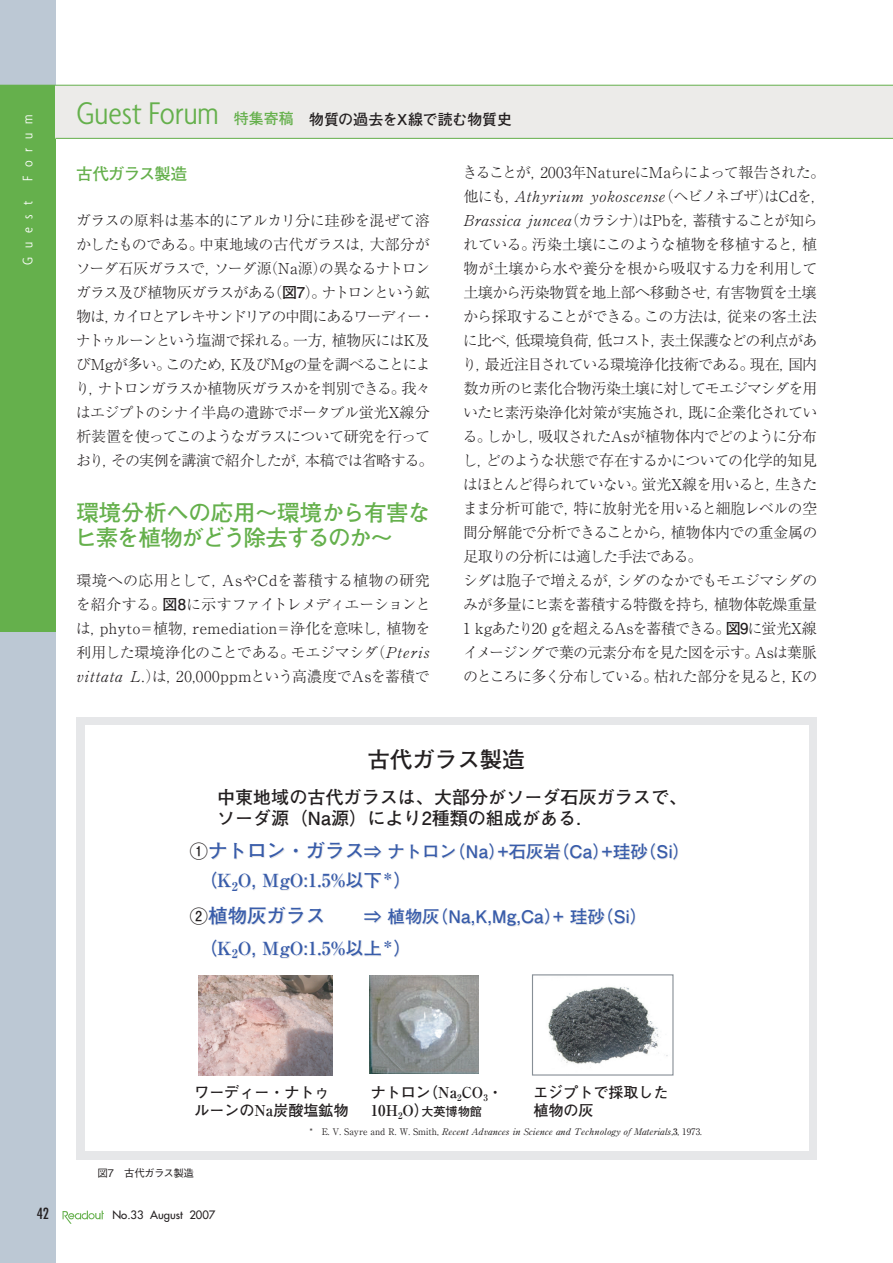
<style>
.page{position:relative;width:893px;height:1263px;background:#fff}
.page>*{position:absolute;margin:0;border:0;box-sizing:border-box;transform-origin:0 0}
.t1{font:300 condensed 33.9px "Agenda";color:#65b04c}
.t2{font:22.5px/25.5px "Futo Go B101 Pro Bold 90 pv RKSJ H";letter-spacing:-.045em;color:#65b04c}
.t3{font:22.5px "Futo Go B101 Pro Bold 90 pv RKSJ H";color:#231f20}
.t4{font:18px/21.8px "Futo Go B101 Pro Bold 90 pv RKSJ H";color:#231f20}
.t5{font:18px "Ryumin Pro Bold 90 pv RKSJ H";color:#385caa}
.t6{font:17.4px "Futo Go B101 Pro Bold 90 pv RKSJ H";color:#385caa}
.t7{font:16.5px "Futo Go B101 Pro Bold 90 pv RKSJ H";letter-spacing:-.045em;color:#65b04c}
.t8{font:15px/24px "Ryumin Pro Light 90 pv RKSJ H";letter-spacing:-.045em;color:#231f20}
.t9{font:15px/18px "Futo Go B101 Pro Bold 90 pv RKSJ H";color:#231f20}
.t10{font:300 condensed 15px "Agenda";letter-spacing:.58em;color:#fff}
.t11{font:condensed 15px "Futura";color:#231f20}
.t12{font:12.15px "Futo Go B101 Pro Bold 90 pv RKSJ H";color:#231f20}
.t13{font:11.25px "Futura";color:#231f20}
.t14{font:10.5px "Gothic BBB Pro Medium 90 pv RKSJ H";letter-spacing:-.06em;color:#231f20}
.t15{font:9px "Ryumin Pro Regular 90 pv RKSJ H";color:#231f20}
.s1{color:#65b04c}
.s2{font-family:"Futo Go B101 Pro Bold 90 pv RKSJ H"}
.s3{font-size:18px;color:#231f20}
.s4{font-size:19.5px}
.s5{font-family:"Ryumin Pro Bold 90 pv RKSJ H"}
.s6{font-family:"Ryumin Pro Bold 90 pv RKSJ H";font-size:15px}
.s7{font-size:15px}
</style>
<div class="page">
<div style="left:0;top:0;width:55px;height:1263px;background:#bcc8d4"></div>
<svg style="left:63px;top:1211px;width:41px;height:13px"></svg>
<div style="left:0;top:85px;width:55px;height:547px;background:#65b04c"></div>
<div style="left:55px;top:85px;width:837px;height:53px;background:#ecebe9"></div>
<hr style="left:0;top:85px;width:892px;height:1px;background:#65b04c">
<hr style="left:55px;top:138px;width:837px;height:1px;background:#65b04c">
<div style="left:77px;top:717px;width:739px;height:442px;background:#e6e7e9"></div>
<div style="left:85px;top:726px;width:723px;height:425px;background:#fff"></div>
<img style="left:198px;top:975px;width:135px;height:101px">
<img style="left:369px;top:975px;width:109px;height:98px">
<img style="left:548px;top:987px;width:120px;height:81px">
<div style="left:532px;top:974px;width:141px;height:102px;border:1px solid #878f96"></div>
<p class="t10" style="left:19px;top:181px;width:67px;rotate:-90deg">Forum</p>
<p class="t10" style="left:19px;top:265px;width:65px;rotate:-90deg">Guest</p>
<h1 class="t1" style="left:77px;top:94px;width:144px">Guest Forum</h1>
<p class="t9" style="left:234px;top:113px;width:280px"><span class="s1">特集寄稿</span> 物質の過去をX線で読む物質史</p>
<p class="t7" style="left:76px;top:167px;width:112px">古代ガラス製造</p>
<p class="t8" style="left:75px;top:211px;width:361px">ガラスの原料は基本的にアルカリ分に珪砂を混ぜて溶かしたものである。中東地域の古代ガラスは，大部分がソーダ石灰ガラスで，ソーダ源（Na源）の異なるナトロンガラス及び植物灰ガラスがある（<span class="s2">図7</span>）。ナトロンという鉱物は，カイロとアレキサンドリアの中間にあるワーディー・ナトゥルーンという塩湖で採れる。一方，植物灰にはK及びMgが多い。このため，K及びMgの量を調べることにより，ナトロンガラスか植物灰ガラスかを判別できる。我々はエジプトのシナイ半島の遺跡でポータブル蛍光X線分析装置を使ってこのようなガラスについて研究を行っており，その実例を講演で紹介したが，本稿では省略する。</p>
<h2 class="t2" style="left:75px;top:503px;width:357px">環境分析への応用～環境から有害なヒ素を植物がどう除去するのか～</h2>
<p class="t8" style="left:76px;top:571px;width:356px;text-align:justify">環境への応用として，AsやCdを蓄積する植物の研究を紹介する。<span class="s2">図8</span>に示すファイトレメディエーションとは，phyto＝植物，remediation＝浄化を意味し，植物を利用した環境浄化のことである。モエジマシダ（Pteris vittata L.）は，20,000ppmという高濃度でAsを蓄積で</p>
<p class="t8" style="left:462px;top:163px;width:365px">きることが，2003年NatureにMaらによって報告された。他にも，Athyrium yokoscense（ヘビノネゴザ）はCdを，<br>Brassica juncea（カラシナ）はPbを，蓄積することが知られている。汚染土壌にこのような植物を移植すると，植物が土壌から水や養分を根から吸収する力を利用して土壌から汚染物質を地上部へ移動させ，有害物質を土壌から採取することができる。この方法は，従来の客土法に比べ，低環境負荷，低コスト，表土保護などの利点があり，最近注目されている環境浄化技術である。現在，国内数カ所のヒ素化合物汚染土壌に対してモエジマシダを用いたヒ素汚染浄化対策が実施され，既に企業化されている。しかし，吸収されたAsが植物体内でどのように分布し，どのような状態で存在するかについての化学的知見はほとんど得られていない。蛍光X線を用いると，生きたまま分析可能で，特に放射光を用いると細胞レベルの空間分解能で分析できることから，植物体内での重金属の足取りの分析には適した手法である。<br>シダは胞子で増えるが，シダのなかでもモエジマシダのみが多量にヒ素を蓄積する特徴を持ち，植物体乾燥重量<br>1 kgあたり20 gを超えるAsを蓄積できる。<span class="s2">図9</span>に蛍光X線イメージングで葉の元素分布を見た図を示す。Asは葉脈のところに多く分布している。枯れた部分を見ると，Kの</p>
<h2 class="t3" style="left:367px;top:751px;width:159px">古代ガラス製造</h2>
<p class="t4" style="left:217px;top:788px;width:471px">中東地域の古代ガラスは、大部分がソーダ石灰ガラスで、ソーダ源（Na源）により2種類の組成がある．</p>
<p class="t6" style="left:190px;top:845px;width:501px"><span class="s3">①</span><span class="s4">ナトロン・ガラス</span>⇒ ナトロン（Na）+石灰岩（Ca）+珪砂（Si）</p>
<p class="t5" style="left:199px;top:874px;width:214px"><span class="s2">（</span>K<sub>2</sub>O<span class="s2">,</span> MgO<span class="s2">:</span>1.5%<span class="s2">以下</span><sup>＊</sup><span class="s2">）</span></p>
<p class="t6" style="left:190px;top:910px;width:459px"><span class="s3">②</span><span class="s4">植物灰ガラス　　</span>⇒ 植物灰（Na,K,Mg,Ca）+ 珪砂（Si）</p>
<p class="t5" style="left:199px;top:942px;width:214px"><span class="s2">（</span>K<sub>2</sub>O<span class="s2">,</span> MgO<span class="s2">:</span>1.5%<span class="s2">以上</span><sup>＊</sup><span class="s2">）</span></p>
<p class="t9" style="left:533px;top:1085px;width:136px">エジプトで採取した植物の灰</p>
<p class="t15" style="left:310px;top:1128px;width:393px">*　E. V. Sayre and R. W. Smith, Recent Advances in Science and Technology ofMaterials,<span class="s5">3</span>, 1973.</p>
<p class="t9" style="left:194px;top:1085px;width:155px">ワーディー・ナトゥ<br>ルーンの<span class="s5">Na</span>炭酸塩鉱物</p>
<p class="t9" style="left:371px;top:1085px;width:134px">ナトロン（<span class="s5">Na</span><sub>2</sub><span class="s5">CO</span><sub>3</sub>・</p>
<p class="t12" style="left:371px;top:1107px;width:113px"><span class="s6">10H</span><sub>2</sub><span class="s6">O</span><span class="s7">）</span>大英博物館</p>
<p class="t14" style="left:97px;top:1169px;width:98px">図7　古代ガラス製造</p>
<p class="t11" style="left:37px;top:1207px;width:14px">42</p>
<p class="t13" style="left:112px;top:1210px;width:104px">No.33 August 2007</p>
</div>
